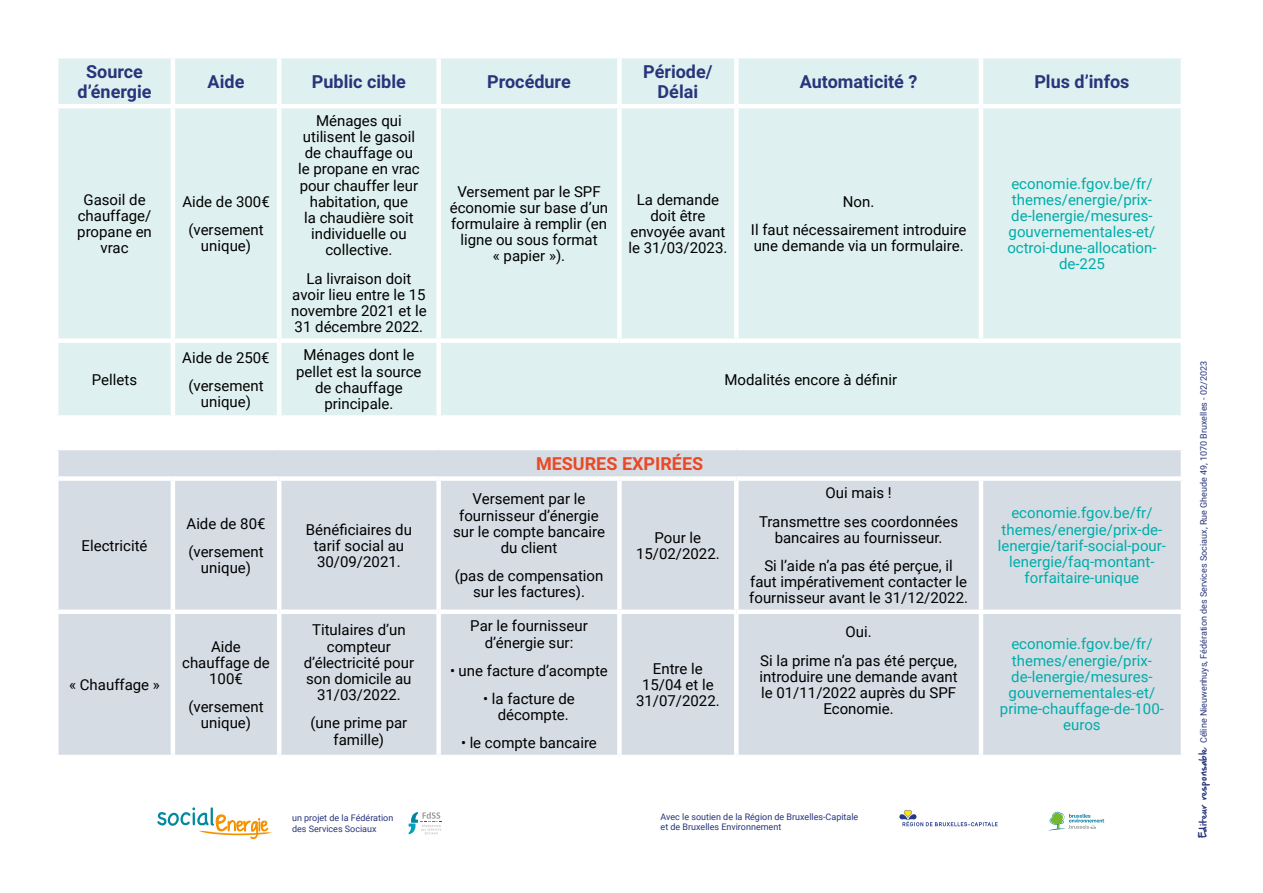
<style>
.page{position:relative;width:1263px;height:893px;background:#fff}
.page>*{position:absolute;margin:0;border:0;box-sizing:border-box;transform-origin:0 0}
.t1{font:700 18px/19.4px "Roboto";color:#28357b;text-align:center}
.t2{font:700 18px "Roboto";color:#e84926}
.t3{font:15px/16.2px "Roboto";color:#000;text-align:center}
.t4{font:15px/16.2px "Roboto";color:#00aca9;text-align:center}
.t5{font:9px/10.8px "Roboto";color:#28357b}
.s1{font-family:"Hand Of Sean Demo"}
</style>
<div class="page">
<div style="left:58px;top:59px;width:1123px;height:356px;background:#def0ef"></div>
<div style="left:58px;top:450px;width:1123px;height:305px;background:#d5dce4"></div>
<hr style="left:171px;top:58px;width:4px;height:46px;background:#fff">
<hr style="left:277px;top:58px;width:4px;height:46px;background:#fff">
<div style="left:436px;top:58px;width:5px;height:46px;background:#fff"></div>
<div style="left:617px;top:58px;width:5px;height:46px;background:#fff"></div>
<div style="left:734px;top:58px;width:5px;height:46px;background:#fff"></div>
<hr style="left:979px;top:58px;width:4px;height:46px;background:#fff">
<hr style="left:54px;top:104px;width:119px;height:4px;background:#fff">
<hr style="left:173px;top:104px;width:106px;height:4px;background:#fff">
<hr style="left:171px;top:108px;width:4px;height:230px;background:#fff">
<hr style="left:279px;top:104px;width:160px;height:4px;background:#fff">
<hr style="left:277px;top:108px;width:4px;height:230px;background:#fff">
<hr style="left:439px;top:104px;width:180px;height:4px;background:#fff">
<div style="left:436px;top:108px;width:5px;height:230px;background:#fff"></div>
<hr style="left:619px;top:104px;width:117px;height:4px;background:#fff">
<div style="left:617px;top:108px;width:5px;height:230px;background:#fff"></div>
<hr style="left:736px;top:104px;width:245px;height:4px;background:#fff">
<div style="left:734px;top:108px;width:5px;height:230px;background:#fff"></div>
<hr style="left:981px;top:104px;width:204px;height:4px;background:#fff">
<hr style="left:979px;top:108px;width:4px;height:230px;background:#fff">
<div style="left:54px;top:338px;width:119px;height:5px;background:#fff"></div>
<div style="left:173px;top:338px;width:106px;height:5px;background:#fff"></div>
<hr style="left:171px;top:343px;width:4px;height:72px;background:#fff">
<div style="left:279px;top:338px;width:160px;height:5px;background:#fff"></div>
<hr style="left:277px;top:343px;width:4px;height:72px;background:#fff">
<div style="left:439px;top:338px;width:180px;height:5px;background:#fff"></div>
<div style="left:436px;top:343px;width:5px;height:72px;background:#fff"></div>
<div style="left:619px;top:338px;width:117px;height:5px;background:#fff"></div>
<div style="left:736px;top:338px;width:245px;height:5px;background:#fff"></div>
<div style="left:981px;top:338px;width:204px;height:5px;background:#fff"></div>
<div style="left:54px;top:476px;width:119px;height:5px;background:#fff"></div>
<div style="left:173px;top:476px;width:106px;height:5px;background:#fff"></div>
<hr style="left:171px;top:481px;width:4px;height:128px;background:#fff">
<div style="left:279px;top:476px;width:160px;height:5px;background:#fff"></div>
<hr style="left:277px;top:481px;width:4px;height:128px;background:#fff">
<div style="left:439px;top:476px;width:180px;height:5px;background:#fff"></div>
<div style="left:436px;top:481px;width:5px;height:128px;background:#fff"></div>
<div style="left:619px;top:476px;width:117px;height:5px;background:#fff"></div>
<div style="left:617px;top:481px;width:5px;height:128px;background:#fff"></div>
<div style="left:736px;top:476px;width:245px;height:5px;background:#fff"></div>
<div style="left:734px;top:481px;width:5px;height:128px;background:#fff"></div>
<div style="left:981px;top:476px;width:204px;height:5px;background:#fff"></div>
<hr style="left:979px;top:481px;width:4px;height:128px;background:#fff">
<div style="left:54px;top:609px;width:119px;height:5px;background:#fff"></div>
<div style="left:173px;top:609px;width:106px;height:5px;background:#fff"></div>
<hr style="left:171px;top:614px;width:4px;height:141px;background:#fff">
<div style="left:279px;top:609px;width:160px;height:5px;background:#fff"></div>
<hr style="left:277px;top:614px;width:4px;height:141px;background:#fff">
<div style="left:439px;top:609px;width:180px;height:5px;background:#fff"></div>
<div style="left:436px;top:614px;width:5px;height:141px;background:#fff"></div>
<div style="left:619px;top:609px;width:117px;height:5px;background:#fff"></div>
<div style="left:617px;top:614px;width:5px;height:141px;background:#fff"></div>
<div style="left:736px;top:609px;width:245px;height:5px;background:#fff"></div>
<div style="left:734px;top:614px;width:5px;height:141px;background:#fff"></div>
<div style="left:981px;top:609px;width:204px;height:5px;background:#fff"></div>
<hr style="left:979px;top:614px;width:4px;height:141px;background:#fff">
<svg style="left:1049px;top:811px;width:55px;height:19px"></svg>
<svg style="left:899px;top:810px;width:99px;height:16px"></svg>
<svg style="left:157px;top:807px;width:115px;height:32px"></svg>
<svg style="left:409px;top:812px;width:33px;height:22px"></svg>
<p class="t1" style="left:78px;top:62px;width:76px">Source d’énergie</p>
<p class="t1" style="left:208px;top:71px;width:38px">Aide</p>
<p class="t1" style="left:312px;top:71px;width:96px">Public cible</p>
<p class="t1" style="left:487px;top:71px;width:85px">Procédure</p>
<p class="t1" style="left:643px;top:61px;width:71px">Période/<br>Délai</p>
<p class="t1" style="left:800px;top:71px;width:119px">Automaticité ?</p>
<p class="t1" style="left:1034px;top:71px;width:97px">Plus d’infos</p>
<p class="t3" style="left:77px;top:191px;width:76px">Gasoil de chauffage/ propane en vrac</p>
<p class="t3" style="left:182px;top:187px;width:89px;line-height:28.2px">Aide de 300€ (versement</p>
<p class="t3" style="left:201px;top:237px;width:52px">unique)</p>
<p class="t3" style="left:92px;top:371px;width:47px">Pellets</p>
<p class="t3" style="left:182px;top:342px;width:89px;line-height:28.2px">Aide de 250€ (versement</p>
<p class="t3" style="left:201px;top:393px;width:52px">unique)</p>
<p class="t3" style="left:298px;top:112px;width:123px">Ménages qui utilisent le gasoil de chauffage ou le propane en vrac pour chauffer leur habitation, que<br>la chaudière soit individuelle ou collective.</p>
<p class="t3" style="left:291px;top:270px;width:137px">La livraison doit avoir lieu entre le 15 novembre 2021 et le<br>31 décembre 2022.</p>
<p class="t3" style="left:296px;top:346px;width:127px">Ménages dont le pellet est la source de chauffage principale.</p>
<p class="t3" style="left:82px;top:537px;width:67px">Electricité</p>
<p class="t3" style="left:187px;top:509px;width:80px;line-height:28.2px;text-align:left">Aide de 80€ (versement</p>
<p class="t3" style="left:201px;top:559px;width:52px">unique)</p>
<p class="t3" style="left:69px;top:676px;width:92px">« Chauffage »</p>
<p class="t3" style="left:182px;top:638px;width:89px">Aide chauffage de<br>100€</p>
<p class="t3" style="left:188px;top:698px;width:77px">(versement unique)</p>
<p class="t3" style="left:306px;top:521px;width:108px">Bénéficiaires du tarif social au<br>30/09/2021.</p>
<p class="t3" style="left:304px;top:621px;width:112px">Titulaires d’un compteur d’électricité pour son domicile au<br>31/03/2022.</p>
<p class="t3" style="left:310px;top:714px;width:98px">(une prime par famille)</p>
<p class="t3" style="left:450px;top:183px;width:160px">Versement par le SPF économie sur base d’un formulaire à remplir (en ligne ou sous format<br>« papier »).</p>
<p class="t3" style="left:628px;top:191px;width:101px">La demande doit être envoyée avant le 31/03/2023.</p>
<p class="t3" style="left:751px;top:187px;width:217px;line-height:28.2px">Non.<br>Il faut nécessairement introduire</p>
<p class="t3" style="left:754px;top:237px;width:211px">une demande via un formulaire.</p>
<p class="t3" style="left:724px;top:371px;width:174px">Modalités encore à définir</p>
<p class="t2" style="left:536px;top:451px;width:169px">MESURES EXPIRÉES</p>
<p class="t3" style="left:453px;top:490px;width:154px">Versement par le fournisseur d’énergie sur le compte bancaire du client</p>
<p class="t3" style="left:455px;top:567px;width:150px">(pas de compensation sur les factures).</p>
<p class="t3" style="left:470px;top:617px;width:119px">Par le fournisseur d’énergie sur:</p>
<p class="t3" style="left:450px;top:662px;width:159px">• une facture d’acompte</p>
<p class="t3" style="left:483px;top:690px;width:93px">• la facture de décompte.</p>
<p class="t3" style="left:461px;top:734px;width:137px">• le compte bancaire</p>
<p class="t3" style="left:636px;top:529px;width:85px">Pour le<br>15/02/2022.</p>
<p class="t3" style="left:636px;top:660px;width:85px">Entre le<br>15/04 et le<br>31/07/2022.</p>
<p class="t3" style="left:759px;top:478px;width:201px;line-height:28.2px">Oui mais !<br>Transmettre ses coordonnées</p>
<p class="t3" style="left:764px;top:523px;width:190px;line-height:28.2px">bancaires au fournisseur.<br>Si l’aide n’a pas été perçue, il</p>
<p class="t3" style="left:749px;top:573px;width:220px;text-align:left">faut impérativement contacter le fournisseur avant le 31/12/2022.</p>
<p class="t3" style="left:760px;top:617px;width:198px;line-height:28.2px">Oui.<br>Si la prime n’a pas été perçue,</p>
<p class="t3" style="left:759px;top:668px;width:200px">introduire une demande avant le 01/11/2022 auprès du SPF<br>Economie.</p>
<p class="t5" style="left:292px;top:812px;width:103px">un projet de la Fédération des Services Sociaux</p>
<p class="t5" style="left:660px;top:811px;width:199px">Avec le soutien de la Région de Bruxelles-Capitale et de Bruxelles Environnement</p>
<p class="t4" style="left:1007px;top:175px;width:151px">economie.fgov.be/fr/ themes/energie/prix&shy;de-lenergie/mesures&shy;gouvernementales-et/ octroi-dune-allocation&shy;de-225</p>
<p class="t4" style="left:998px;top:504px;width:170px">economie.fgov.be/fr/ themes/energie/prix-de&shy;lenergie/tarif-social-pour&shy;lenergie/faq-montant&shy;forfaitaire-unique</p>
<p class="t4" style="left:1000px;top:635px;width:165px">economie.fgov.be/fr/ themes/energie/prix&shy;de-lenergie/mesures&shy;gouvernementales-et/ prime-chauffage-de-100- euros</p>
<p class="t5" style="left:1198px;top:838px;width:479px;rotate:-90deg"><span class="s1">Editeur responsable</span> Céline Nieuwenhuys, Fédération des Services Sociaux, Rue Gheude 49, 1070 Bruxelles - 02/2023</p>
</div>
